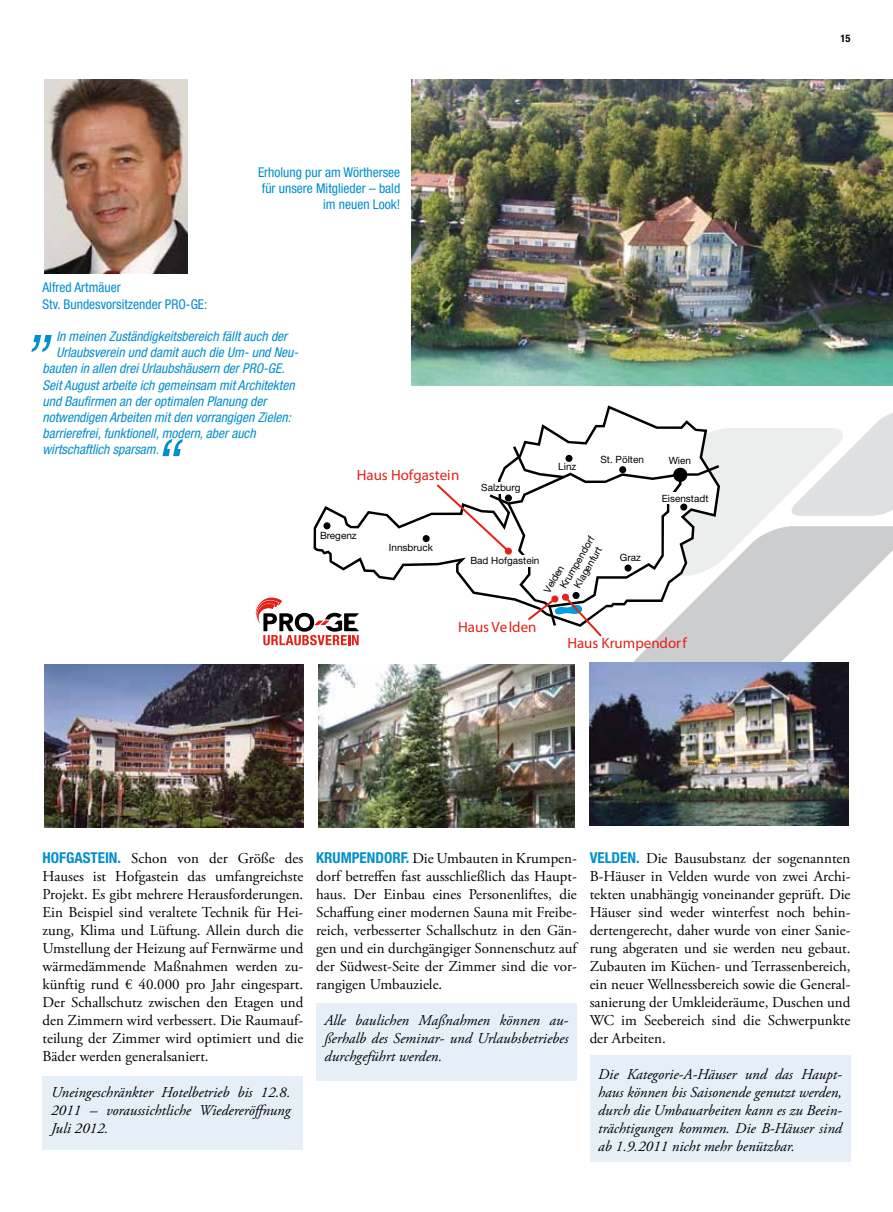
<style>
.page{position:relative;width:893px;height:1212px;background:#fff}
.page>*{position:absolute;margin:0;border:0;box-sizing:border-box;transform-origin:0 0}
.t1{font:italic condensed 67.2px "Helvetica Neue LT Std";color:#008fcb}
.t2{font:15px/18px "Adobe Garamond Pro";color:#000;text-align:justify}
.t3{font:italic 15px/18px "Adobe Garamond Pro";color:#000;text-align:justify}
.t4{font:15px "Myriad Pro";color:#e32119}
.t5{font:italic condensed 13.5px "Helvetica Neue LT Std";color:#008fcb}
.t6{font:condensed 13.5px/16.2px "Helvetica Neue LT Std";color:#008fcb;text-align:right}
.t7{font:700 condensed 10.5px "Helvetica Neue LT Std";color:#000}
.t8{font:9.9px "Helvetica Neue LT Std";color:#000}
.s1{font-family:"Helvetica Neue LT Std";font-weight:700;font-stretch:condensed;color:#008fcb}
</style>
<div class="page">
<div style="left:43px;top:1076px;width:260px;height:73px;background:#e6eef8"></div>
<div style="left:316px;top:1003px;width:261px;height:77px;background:#e6eef8"></div>
<div style="left:590px;top:1056px;width:260px;height:106px;background:#e6eef8"></div>
<img style="left:44px;top:79px;width:144px;height:194px">
<img style="left:411px;top:79px;width:482px;height:307px">
<svg style="left:314px;top:405px;width:305px;height:176px"></svg>
<div style="left:323px;top:522px;width:8px;height:7px;background:#000;border-radius:50%"></div>
<div style="left:423px;top:535px;width:7px;height:7px;background:#000;border-radius:50%"></div>
<svg style="left:437px;top:410px;width:456px;height:265px"></svg>
<img style="left:44px;top:664px;width:259px;height:163px">
<img style="left:319px;top:664px;width:255px;height:163px">
<img style="left:590px;top:662px;width:259px;height:163px">
<svg style="left:255px;top:597px;width:104px;height:48px"></svg>
<p class="t6" style="left:258px;top:164px;width:144px">Erholung pur am Wörthersee für unsere Mitglieder – bald im neuen Look!</p>
<p class="t6" style="left:43px;top:279px;width:166px;text-align:left">Alfred Artmäuer<br>Stv. Bundesvorsitzender PRO-GE:</p>
<p class="t5" style="left:56px;top:328px;width:232px">In meinen Zuständigkeitsbereich fällt auch der</p>
<p class="t5" style="left:56px;top:345px;width:244px">Urlaubsverein und damit auch die Um- und Neu-</p>
<p class="t5" style="left:43px;top:361px;width:244px">bauten in allen drei Urlaubshäusern der PRO-GE.</p>
<p class="t5" style="left:43px;top:377px;width:254px">Seit August arbeite ich gemeinsam mit Architekten</p>
<p class="t5" style="left:43px;top:393px;width:225px">und Baufirmen an der optimalen Planung der</p>
<p class="t5" style="left:43px;top:409px;width:250px">notwendigen Arbeiten mit den vorrangigen Zielen:</p>
<p class="t5" style="left:43px;top:426px;width:215px">barrierefrei, funktionell, modern, aber auch</p>
<p class="t5" style="left:43px;top:442px;width:118px">wirtschaftlich sparsam.</p>
<h1 class="t1" style="left:28px;top:279px;width:29px">„</h1>
<h1 class="t1" style="left:151px;top:424px;width:29px">“</h1>
<p class="t4" style="left:357px;top:466px;width:104px">Haus Hofgastein</p>
<p class="t8" style="left:320px;top:529px;width:38px">Bregenz</p>
<p class="t8" style="left:389px;top:542px;width:45px">Innsbruck</p>
<p class="t8" style="left:481px;top:481px;width:41px">Salzburg</p>
<p class="t8" style="left:558px;top:460px;width:20px">Linz</p>
<p class="t8" style="left:600px;top:454px;width:45px">St. Pölten</p>
<p class="t8" style="left:669px;top:455px;width:24px">Wien</p>
<p class="t8" style="left:662px;top:492px;width:48px">Eisenstadt</p>
<p class="t8" style="left:557px;top:585px;width:60px;rotate:-60deg">Krum pendorf</p>
<p class="t8" style="left:571px;top:584px;width:47px;rotate:-60deg">Klagenfurt</p>
<p class="t8" style="left:470px;top:554px;width:71px">Bad Hofgastein</p>
<p class="t8" style="left:620px;top:552px;width:23px">Graz</p>
<p class="t8" style="left:541px;top:589px;width:31px;rotate:-60deg">Velden</p>
<p class="t4" style="left:458px;top:618px;width:80px">Haus Velden</p>
<p class="t4" style="left:567px;top:634px;width:121px">Haus Krumpendorf</p>
<p class="t7" style="left:840px;top:32px;width:12px">15</p>
<p class="t2" style="left:43px;top:850px;width:262px"><span class="s1">HOFGASTEIN.</span> Schon von der Größe des Hauses ist Hofgastein das umfangreichste Projekt. Es gibt mehrere Herausforderungen.<br>Ein Beispiel sind veraltete Technik für Hei&shy;zung, Klima und Lüftung. Allein durch die Umstellung der Heizung auf Fernwärme und wärmedämmende Maßnahmen werden zu&shy;künftig rund € 40.000 pro Jahr eingespart.<br>Der Schallschutz zwischen den Etagen und den Zimmern wird verbessert. Die Raumauf&shy;teilung der Zimmer wird optimiert und die Bäder werden generalsaniert.</p>
<p class="t3" style="left:51px;top:1084px;width:241px">Uneingeschränkter Hotelbetrieb bis 12.8.<br>2011 – voraussichtliche Wiedereröffnung Juli 2012.</p>
<p class="t2" style="left:316px;top:850px;width:262px"><span class="s1">KRUMPENDORF.</span> Die Umbauten in Krumpen&shy;dorf betreffen fast ausschließlich das Haupt&shy;haus. Der Einbau eines Personenliftes, die Schaffung einer modernen Sauna mit Freibe&shy;reich, verbesserter Schallschutz in den Gän&shy;gen und ein durchgängiger Sonnenschutz auf der Südwest-Seite der Zimmer sind die vor&shy;rangigen Umbauziele.</p>
<p class="t3" style="left:325px;top:1012px;width:245px">Alle baulichen Maßnahmen können au&shy;ßerhalb des Seminar- und Urlaubsbetriebes durchgeführt werden.</p>
<p class="t2" style="left:590px;top:850px;width:262px"><span class="s1">VELDEN.</span> Die Bausubstanz der sogenannten B-Häuser in Velden wurde von zwei Archi&shy;tekten unabhängig voneinander geprüft. Die Häuser sind weder winterfest noch behin&shy;dertengerecht, daher wurde von einer Sanie&shy;rung abgeraten und sie werden neu gebaut.<br>Zubauten im Küchen- und Terrassenbereich, ein neuer Wellnessbereich sowie die General&shy;sanierung der Umkleideräume, Duschen und WC im Seebereich sind die Schwerpunkte der Arbeiten.</p>
<p class="t3" style="left:598px;top:1066px;width:245px">Die Kategorie-A-Häuser und das Haupt&shy;haus können bis Saisonende genutzt werden, durch die Umbauarbeiten kann es zu Beein&shy;trächtigungen kommen. Die B-Häuser sind ab 1.9.2011 nicht mehr benützbar.</p>
</div>
